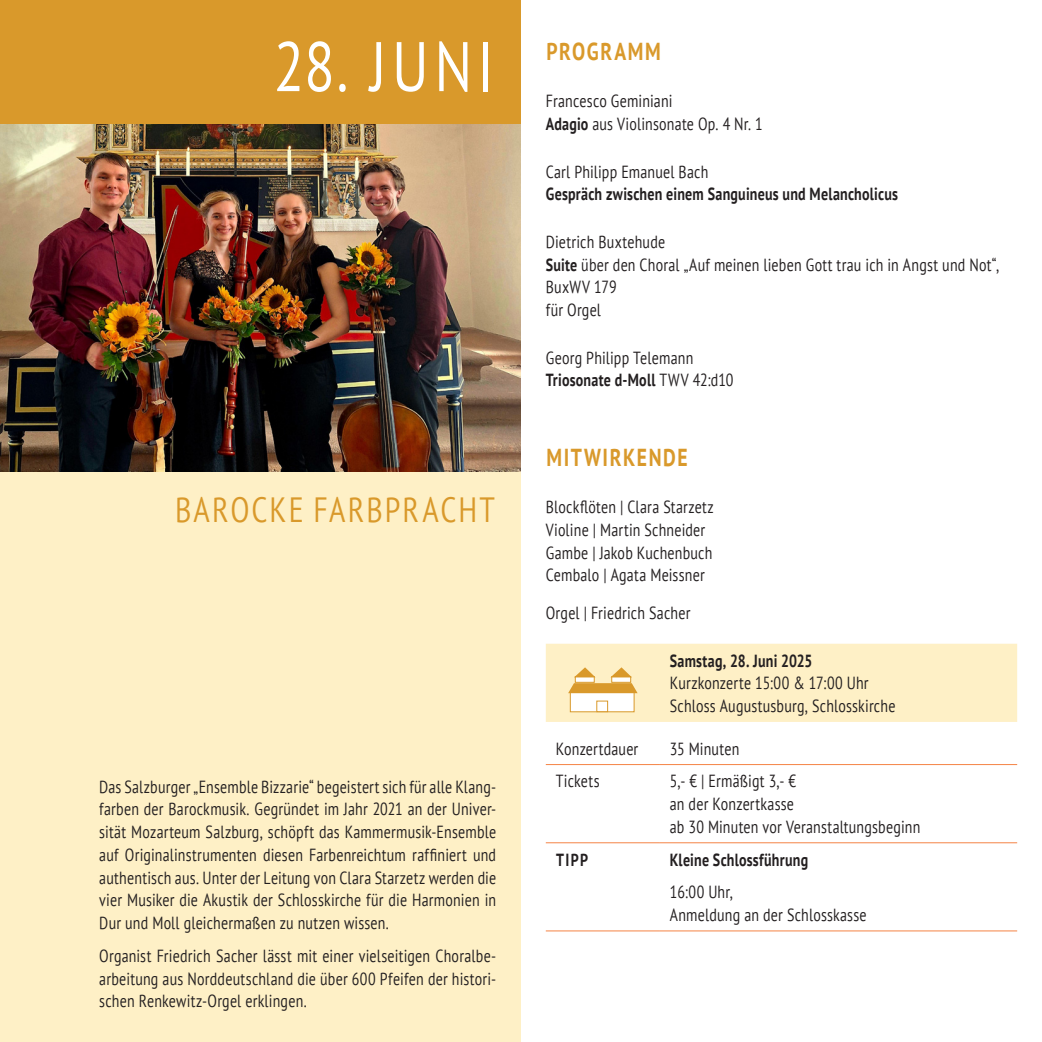
<style>
.page{position:relative;width:1042px;height:1042px;background:#fff}
.page>*{position:absolute;margin:0;border:0;box-sizing:border-box;transform-origin:0 0}
.t1{font:70px "PT Sans";letter-spacing:.1em;color:#fff;scale:.8 1}
.Konzert{font:35px "PT Sans";letter-spacing:.075em;color:#d9992b;scale:.8 1}
.subline_programm_rechte_seite{font:700 24.5px "PT Sans";letter-spacing:.08em;color:#d9992b;scale:.8 1}
.copytext_block{font:17.5px/22.8px "PT Sans";letter-spacing:.015em;color:#231f20;text-align:justify;scale:.8 1}
.copytext_programm{font:17.5px/22.8px "PT Sans";letter-spacing:.015em;color:#231f20;scale:.8 1}
.copytext_links{font:17.5px/22.8px "PT Sans";letter-spacing:.015em;color:#231f20;scale:.8 1}
.copytext_rechts{font:17.5px/22.8px "PT Sans";letter-spacing:.015em;color:#231f20;scale:.8 1}
.veranstaltungsdetails{font:17.5px/22.8px "PT Sans";letter-spacing:.015em;color:#231f20;scale:.8 1}
.copytext_programm-2{font:700 17.5px/22.8px "PT Sans";letter-spacing:.015em;color:#231f20;scale:.8 1}
.copytext_links-2{font:700 17.5px "PT Sans";letter-spacing:.02em;color:#231f20;scale:.8 1}
.s1{font-weight:700}
.s2{font-weight:400}
</style>
<div class="page">
<div style="left:0;top:0;width:521px;height:1042px;background:#fef0c6"></div>
<div style="left:0;top:0;width:521px;height:124px;background:#d9992b"></div>
<img style="left:0;top:124px;width:521px;height:347px">
<hr style="left:546px;top:764px;width:114px;height:1px;background:#f58345">
<hr style="left:660px;top:764px;width:357px;height:1px;background:#f58345">
<hr style="left:546px;top:842px;width:114px;height:1px;background:#f58345">
<hr style="left:546px;top:930px;width:114px;height:1px;background:#f58345">
<hr style="left:660px;top:842px;width:357px;height:1px;background:#f58345">
<hr style="left:660px;top:930px;width:357px;height:1px;background:#f58345">
<div style="left:546px;top:644px;width:471px;height:78px;background:#fef0c6"></div>
<div style="left:596px;top:701px;width:12px;height:11px;background:#fff;border:1px solid #d9992b"></div>
<p class="t1" style="left:274px;top:22px;width:277px">28. JUNI</p>
<p class="subline_programm_rechte_seite" style="left:546px;top:35px;width:144px">PROGRAMM</p>
<p class="copytext_programm" style="left:546px;top:89px;width:273px">Francesco Geminiani<br><span class="s1">Adagio</span> aus Violinsonate Op. 4 Nr. 1</p>
<p class="copytext_programm-2" style="left:546px;top:160px;width:442px"><span class="s2">Carl Philipp Emanuel Bach<br></span>Gespräch zwischen einem Sanguineus und Melancholicus</p>
<p class="copytext_programm" style="left:546px;top:230px;width:568px">Dietrich Buxtehude<br><span class="s1">Suite</span> über den Choral „Auf meinen lieben Gott trau ich in Angst und Not“,<br>BuxWV 179<br>für Orgel</p>
<p class="copytext_programm" style="left:546px;top:346px;width:236px">Georg Philipp Telemann<br><span class="s1">Triosonate d-Moll</span> TWV 42:d10</p>
<p class="Konzert" style="left:175px;top:487px;width:401px">BAROCKE FARBPRACHT</p>
<p class="copytext_block" style="left:99px;top:774px;width:498px">Das Salzburger „Ensemble Bizzarie“ begeistert sich für alle Klang&shy;farben der Barockmusik. Gegründet im Jahr 2021 an der Univer&shy;sität Mozarteum Salzburg, schöpft das Kammermusik-Ensemble auf Originalinstrumenten diesen Farbenreichtum raffiniert und authentisch aus. Unter der Leitung von Clara Starzetz werden die vier Musiker die Akustik der Schlosskirche für die Harmonien in Dur und Moll gleichermaßen zu nutzen wissen.</p>
<p class="copytext_block" style="left:99px;top:944px;width:498px">Organist Friedrich Sacher lässt mit einer vielseitigen Choralbe&shy;arbeitung aus Norddeutschland die über 600 Pfeifen der histori&shy;schen Renkewitz-Orgel erklingen.</p>
<p class="subline_programm_rechte_seite" style="left:546px;top:441px;width:178px">MITWIRKENDE</p>
<p class="copytext_rechts" style="left:546px;top:495px;width:212px">Blockflöten | Clara Starzetz<br>Violine | Martin Schneider<br>Gambe | Jakob Kuchenbuch<br>Cembalo | Agata Meissner</p>
<p class="copytext_rechts" style="left:546px;top:601px;width:182px">Orgel | Friedrich Sacher</p>
<p class="veranstaltungsdetails" style="left:670px;top:648px;width:284px"><span class="s1">Samstag, 28. Juni 2025<br></span>Kurzkonzerte 15:00 &amp; 17:00 Uhr<br>Schloss Augustusburg, Schlosskirche</p>
<p class="copytext_links" style="left:556px;top:737px;width:105px">Konzertdauer</p>
<p class="copytext_links" style="left:670px;top:737px;width:88px">35 Minuten</p>
<p class="copytext_links" style="left:556px;top:769px;width:56px">Tickets</p>
<p class="copytext_links" style="left:670px;top:769px;width:315px">5,- € | Ermäßigt 3,- €<br>an der Konzertkasse<br>ab 30 Minuten vor Veranstaltungsbeginn</p>
<p class="copytext_links-2" style="left:556px;top:848px;width:41px">TIPP</p>
<p class="copytext_links-2" style="left:670px;top:848px;width:174px">Kleine Schlossführung</p>
<p class="copytext_links" style="left:670px;top:880px;width:247px">16:00 Uhr,<br>Anmeldung an der Schlosskasse</p>
</div>
